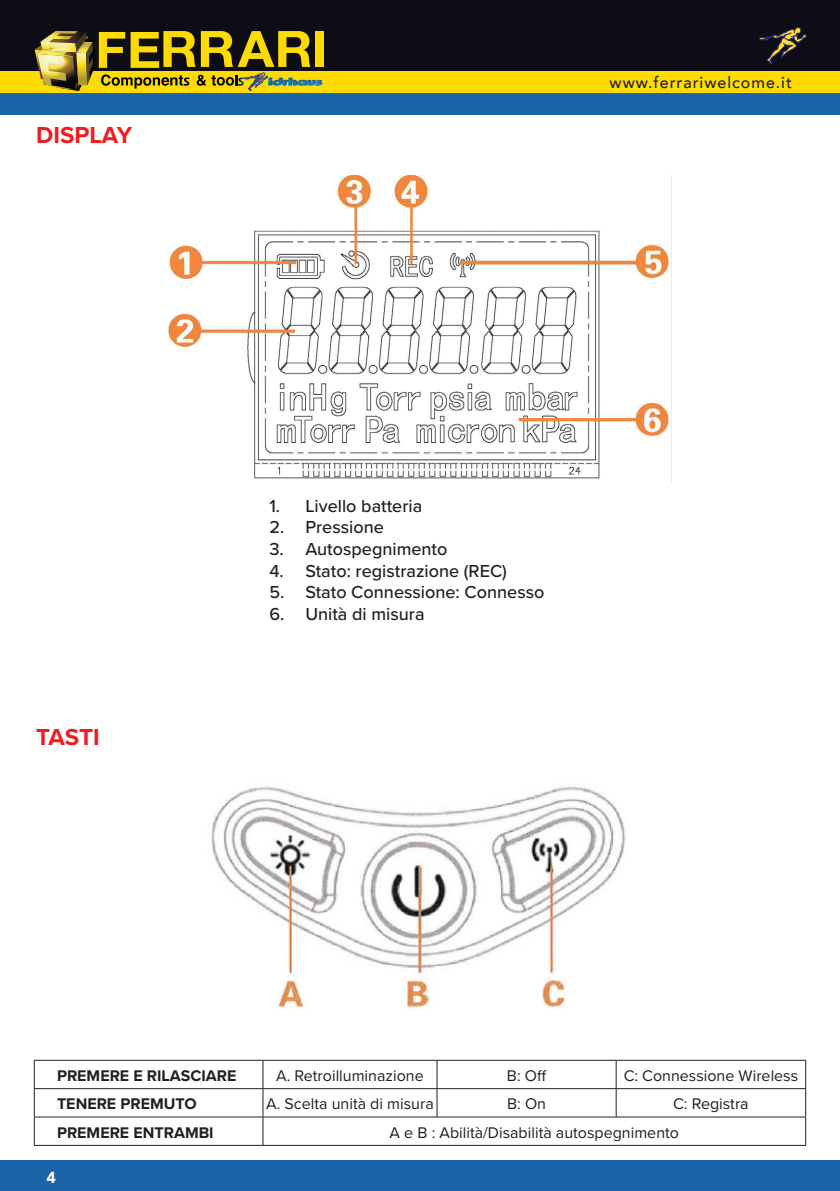
<style>
.page{position:relative;width:840px;height:1191px;background:#fff}
.page>*{position:absolute;margin:0;border:0;box-sizing:border-box;transform-origin:0 0}
.Stile_di_paragrafo_2{font:700 24px "Proxima Nova";color:#ee1d23}
.t1{font:500 18px "Proxima Nova";color:#231f20}
.t2{font:16px "Proxima Nova";color:#231f20}
.t3{font:700 16px "Proxima Nova";color:#231f20}
.t4{font:500 16px "Avenir";letter-spacing:.06em;color:#231f20}
.t5{font:900 16px "Avenir";color:#fff}
</style>
<div class="page">
<div style="left:0;top:71px;width:839px;height:22px;background:#ffdc01"></div>
<hr style="left:839px;top:1159px;width:1px;height:32px;background:#1c63a7">
<div style="left:0;top:1159px;width:839px;height:32px;background:#1c63a7"></div>
<svg style="left:839px;top:71px;width:1px;height:44px"></svg>
<div style="left:0;top:93px;width:839px;height:22px;background:#1c63a7"></div>
<hr style="left:839px;top:0;width:1px;height:71px;background:#0e0c14">
<div style="left:0;top:0;width:839px;height:71px;background:#0e0c14"></div>
<div style="left:315px;top:31px;width:9px;height:36px;background:#ffdc01"></div>
<svg style="left:35px;top:31px;width:287px;height:60px"></svg>
<svg style="left:759px;top:27px;width:47px;height:37px"></svg>
<img style="left:168px;top:176px;width:502px;height:303px">
<img style="left:211px;top:786px;width:415px;height:222px">
<hr style="left:34px;top:1060px;width:229px;height:1px;background:#231f20">
<hr style="left:263px;top:1060px;width:174px;height:1px;background:#231f20">
<hr style="left:437px;top:1060px;width:178px;height:1px;background:#231f20">
<hr style="left:615px;top:1060px;width:190px;height:1px;background:#231f20">
<hr style="left:34px;top:1088px;width:229px;height:1px;background:#231f20">
<hr style="left:263px;top:1088px;width:174px;height:1px;background:#231f20">
<hr style="left:437px;top:1088px;width:178px;height:1px;background:#231f20">
<svg style="left:436px;top:1060px;width:1px;height:56px"></svg>
<hr style="left:615px;top:1088px;width:190px;height:1px;background:#231f20">
<svg style="left:615px;top:1060px;width:1px;height:56px"></svg>
<hr style="left:34px;top:1116px;width:229px;height:1px;background:#231f20">
<svg style="left:34px;top:1060px;width:1px;height:85px"></svg>
<hr style="left:263px;top:1116px;width:174px;height:1px;background:#231f20">
<svg style="left:262px;top:1060px;width:1px;height:85px"></svg>
<hr style="left:437px;top:1116px;width:178px;height:1px;background:#231f20">
<hr style="left:615px;top:1116px;width:190px;height:1px;background:#231f20">
<hr style="left:34px;top:1145px;width:229px;height:1px;background:#231f20">
<hr style="left:263px;top:1145px;width:174px;height:1px;background:#231f20">
<hr style="left:437px;top:1145px;width:178px;height:1px;background:#231f20">
<hr style="left:615px;top:1145px;width:190px;height:1px;background:#231f20">
<p class="Stile_di_paragrafo_2" style="left:36px;top:117px;width:98px">DISPLAY</p>
<p class="t4" style="left:609px;top:69px;width:184px">www.ferrariwelcome.it</p>
<p class="Stile_di_paragrafo_2" style="left:36px;top:719px;width:65px">TASTI</p>
<p class="t1" style="left:269px;top:492px;width:154px">1. Livello batteria</p>
<p class="t1" style="left:269px;top:514px;width:116px">2. Pressione</p>
<p class="t1" style="left:269px;top:535px;width:179px">3. Autospegnimento</p>
<p class="t1" style="left:269px;top:557px;width:239px">4. Stato: registrazione (REC)</p>
<p class="t1" style="left:269px;top:579px;width:276px">5. Stato Connessione: Connesso</p>
<p class="t1" style="left:269px;top:600px;width:157px">6. Unità di misura</p>
<p class="t3" style="left:57px;top:1063px;width:181px">PREMERE E RILASCIARE</p>
<p class="t2" style="left:276px;top:1063px;width:149px">A. Retroilluminazione</p>
<p class="t2" style="left:506px;top:1063px;width:41px">B: Off</p>
<p class="t2" style="left:623px;top:1063px;width:176px">C: Connessione Wireless</p>
<p class="t3" style="left:57px;top:1091px;width:141px">TENERE PREMUTO</p>
<p class="t2" style="left:266px;top:1091px;width:169px">A. Scelta unità di misura</p>
<p class="t2" style="left:507px;top:1091px;width:40px">B: On</p>
<p class="t2" style="left:672px;top:1091px;width:77px">C: Registra</p>
<p class="t3" style="left:57px;top:1120px;width:158px">PREMERE ENTRAMBI</p>
<p class="t2" style="left:389px;top:1120px;width:291px">A e B : Abilità/Disabilità autospegnimento</p>
<p class="t5" style="left:46px;top:1163px;width:11px">4</p>
</div>
